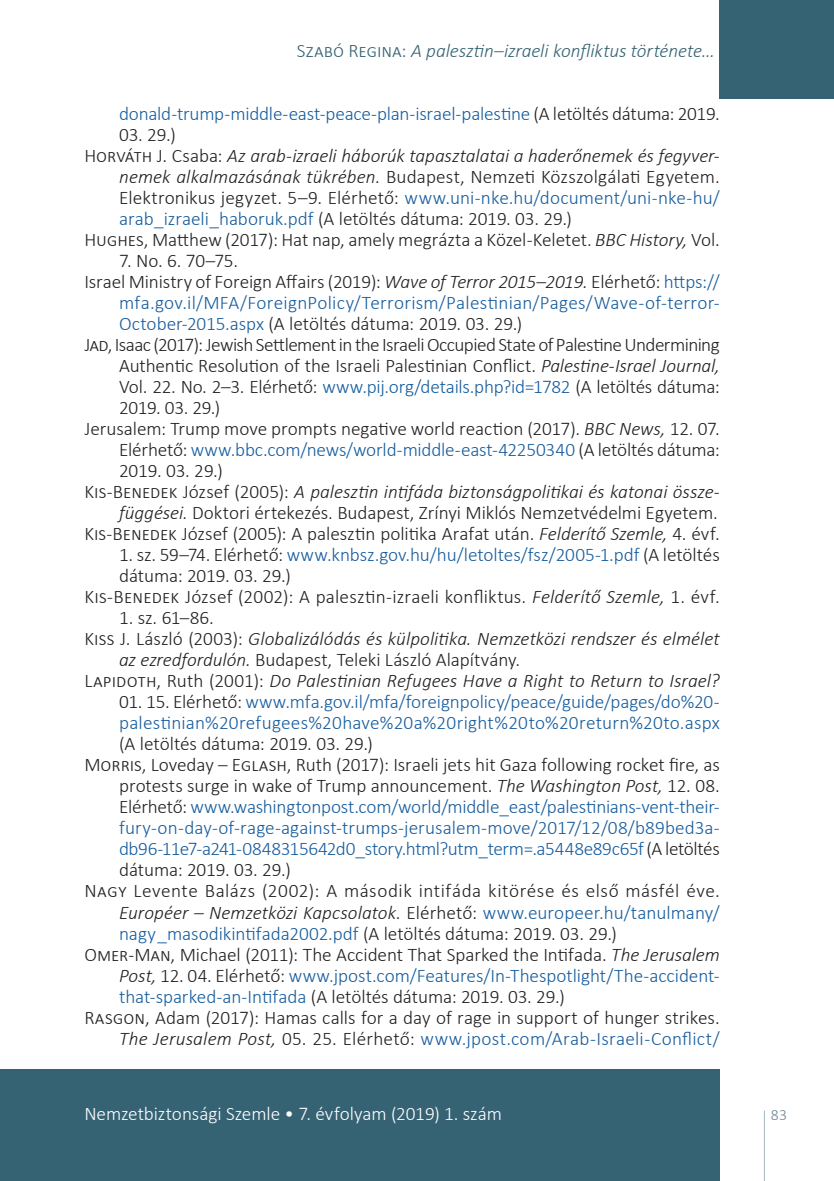
<style>
.page{position:relative;width:834px;height:1181px;background:#fff}
.page>*{position:absolute;margin:0;border:0;box-sizing:border-box;transform-origin:0 0}
._6__Bibliography_ite{font:300 19.25px/21px "Calibri";letter-spacing:-.005em;color:#231f20;text-align:justify}
._6__Bibliography_ite-2{font:300 19.25px/21px "Calibri";letter-spacing:-.005em;color:#175d9e;text-align:justify}
._6__Bibliography_ite-3{font:italic 300 19.25px/21px "Calibri";color:#231f20}
.t1{font:italic 300 19.25px "Calibri";letter-spacing:-.005em;color:#366374}
.t2{font:300 19.25px "Calibri";letter-spacing:-.005em;color:#fff}
.t3{font:300 15.75px "Calibri";color:#6c8694}
.s1{font-style:normal}
.s2{color:#231f20}
.s3{font-style:italic}
.s4{color:#175d9e}
.s5{font-style:italic;color:#231f20}
</style>
<div class="page">
<div style="left:0;top:1069px;width:719px;height:112px;background:#366374"></div>
<div style="left:719px;top:0;width:114px;height:99px;background:#366374"></div>
<svg style="left:764px;top:1110px;width:1px;height:71px"></svg>
<p class="t1" style="left:297px;top:39px;width:419px"><span class="s1">Szabó Regina:</span> A palesztin–izraeli konfliktus története…</p>
<p class="_6__Bibliography_ite-2" style="left:119px;top:103px;width:602px">donald-trump-middle-east-peace-plan-israel-palestine <span class="s2">(A letöltés dátuma: 2019.</span></p>
<p class="_6__Bibliography_ite" style="left:119px;top:124px;width:58px">03. 29.)</p>
<p class="_6__Bibliography_ite" style="left:119px;top:145px;width:602px;text-indent:-35px">Horváth J. Csaba: <span class="s3">Az arab-izraeli háborúk tapasztalatai a haderőnemek és fegyver&shy;nemek alkalmazásának tükrében.</span> Budapest, Nemzeti Közszolgálati Egyetem.<br>Elektronikus jegyzet. 5–9. Elérhető: <span class="s4">www.uni-nke.hu/document/uni-nke-hu/ arab_izraeli_haboruk.pdf</span> (A letöltés dátuma: 2019. 03. 29.)</p>
<p class="_6__Bibliography_ite" style="left:84px;top:229px;width:636px">Hughes, Matthew (2017): Hat nap, amely megrázta a Közel-Keletet. <span class="s3">BBC History,</span> Vol.</p>
<p class="_6__Bibliography_ite" style="left:119px;top:250px;width:120px">7. No. 6. 70–75.</p>
<p class="_6__Bibliography_ite-2" style="left:119px;top:271px;width:602px;text-indent:-35px"><span class="s2">Israel Ministry of Foreign Affairs (2019):</span> <span class="s5">Wave of Terror 2015–2019.</span> <span class="s2">Elérhető:</span> https:// mfa.gov.il/MFA/ForeignPolicy/Terrorism/Palestinian/Pages/Wave-of-terror-October-2015.aspx <span class="s2">(A letöltés dátuma: 2019. 03. 29.)</span></p>
<p class="_6__Bibliography_ite" style="left:119px;top:334px;width:602px;text-indent:-35px">Jad, Isaac (2017): Jewish Settlement in the Israeli Occupied State of Palestine Undermining Authentic Resolution of the Israeli Palestinian Conflict. <span class="s3">Palestine-Israel Journal, </span>Vol. 22. No. 2–3. Elérhető: <span class="s4">www.pij.org/details.php?id=1782</span> (A letöltés dátuma:<br>2019. 03. 29.)</p>
<p class="_6__Bibliography_ite" style="left:119px;top:418px;width:602px;text-indent:-35px">Jerusalem: Trump move prompts negative world reaction (2017). <span class="s3">BBC News,</span> 12. 07.<br>Elérhető: <span class="s4">www.bbc.com/news/world-middle-east-42250340</span> (A letöltés dátuma:<br>2019. 03. 29.)</p>
<p class="_6__Bibliography_ite" style="left:84px;top:481px;width:636px;text-align:right">Kis-Benedek József (2005): <span class="s3">A palesztin intifáda biztonságpolitikai és katonai össze&shy;függései.</span> Doktori értekezés. Budapest, Zrínyi Miklós Nemzetvédelmi Egyetem.</p>
<p class="_6__Bibliography_ite" style="left:84px;top:523px;width:636px">Kis-Benedek József (2005): A palesztin politika Arafat után. <span class="s3">Felderítő Szemle,</span> 4. évf.</p>
<p class="_6__Bibliography_ite" style="left:119px;top:544px;width:602px">1. sz. 59–74. Elérhető: <span class="s4">www.knbsz.gov.hu/hu/letoltes/fsz/2005-1.pdf</span> (A letöltés dátuma: 2019. 03. 29.)</p>
<p class="_6__Bibliography_ite" style="left:84px;top:586px;width:636px">Kis-Benedek József (2002): A palesztin-izraeli konfliktus. <span class="s3">Felderítő Szemle,</span> 1. évf.</p>
<p class="_6__Bibliography_ite" style="left:119px;top:607px;width:96px">1. sz. 61–86.</p>
<p class="_6__Bibliography_ite-3" style="left:119px;top:628px;width:602px;text-indent:-35px"><span class="s1">Kiss J. László (2003):</span> Globalizálódás és külpolitika. Nemzetközi rendszer és elmélet az ezredfordulón. <span class="s1">Budapest, Teleki László Alapítvány.</span></p>
<p class="_6__Bibliography_ite-3" style="left:84px;top:670px;width:636px"><span class="s1">Lapidoth, Ruth (2001):</span> Do Palestinian Refugees Have a Right to Return to Israel?</p>
<p class="_6__Bibliography_ite-2" style="left:119px;top:691px;width:602px"><span class="s2">01. 15. Elérhető:</span> www.mfa.gov.il/mfa/foreignpolicy/peace/guide/pages/do%20- palestinian%20refugees%20have%20a%20right%20to%20return%20to.aspx <span class="s2">(A letöltés dátuma: 2019. 03. 29.)</span></p>
<p class="_6__Bibliography_ite-2" style="left:119px;top:754px;width:602px;text-indent:-35px"><span class="s2">Morris, Loveday – Eglash, Ruth (2017): Israeli jets hit Gaza following rocket fire, as protests surge in wake of Trump announcement.</span> <span class="s5">The Washington Post,</span> <span class="s2">12. 08.<br>Elérhető:</span> www.washingtonpost.com/world/middle_east/palestinians-vent-their&shy;fury-on-day-of-rage-against-trumps-jerusalem-move/2017/12/08/b89bed3a&shy;db96-11e7-a241-0848315642d0_story.html?utm_term=.a5448e89c65f <span class="s2">(A letöltés dátuma: 2019. 03. 29.)</span></p>
<p class="_6__Bibliography_ite" style="left:119px;top:880px;width:602px;text-indent:-35px">Nagy Levente Balázs (2002): A második intifáda kitörése és első másfél éve.<br><span class="s3">Européer – Nemzetközi Kapcsolatok.</span> Elérhető: <span class="s4">www.europeer.hu/tanulmany/ nagy_masodikintifada2002.pdf</span> (A letöltés dátuma: 2019. 03. 29.)</p>
<p class="_6__Bibliography_ite" style="left:119px;top:943px;width:602px;text-indent:-35px">Omer-Man, Michael (2011): The Accident That Sparked the Intifada. <span class="s3">The Jerusalem Post,</span> 12. 04. Elérhető: <span class="s4">www.jpost.com/Features/In-Thespotlight/The-accident&shy;that-sparked-an-Intifada</span> (A letöltés dátuma: 2019. 03. 29.)</p>
<p class="_6__Bibliography_ite" style="left:84px;top:1006px;width:636px;text-align:right">Rasgon, Adam (2017): Hamas calls for a day of rage in support of hunger strikes.<br><span class="s3">The Jerusalem Post,</span> 05. 25. Elérhető: <span class="s4">www.jpost.com/Arab-Israeli-Conflict/</span></p>
<p class="t2" style="left:84px;top:1102px;width:419px">Nemzetbiztonsági Szemle • 7. évfolyam (2019) 1. szám</p>
<p class="t3" style="left:770px;top:1105px;width:18px">83</p>
</div>
